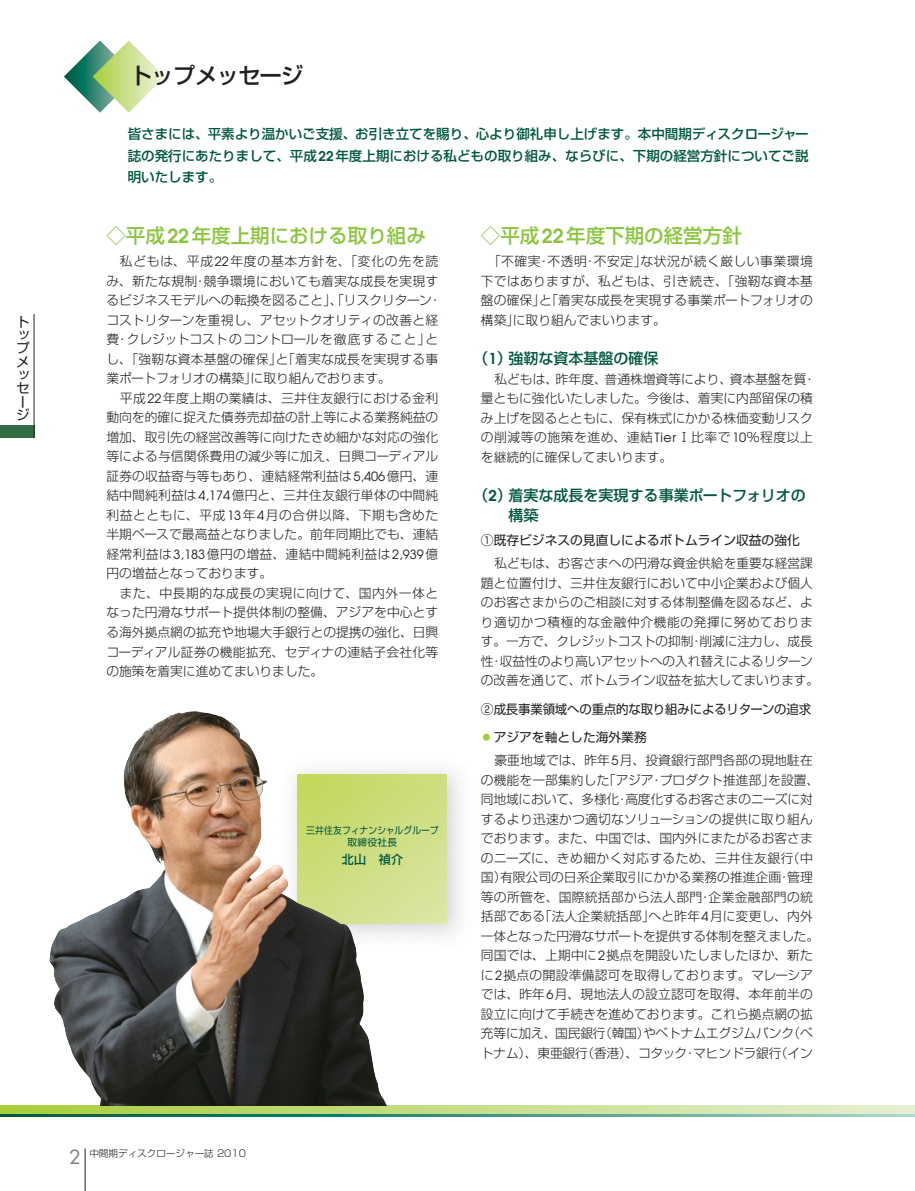
<style>
.page{position:relative;width:915px;height:1191px;background:#fff}
.page>*{position:absolute;margin:0;border:0;box-sizing:border-box;transform-origin:0 0}
.t1{font:22.5px "Shin Go Pr 6 N Medium 90 pv RKSJ H";letter-spacing:-.05em;color:#231f20}
.t2{font:19.5px "Shin Go Pr 6 N Medium 90 pv RKSJ H";color:#8cc63f}
.t3{font:19.2px "Futura";color:#808285}
.t4{font:15px/19.5px "Shin Go Pr 6 N Medium 90 pv RKSJ H";color:#005840}
.t5{font:13.5px/21px "Shin Go Pr 6 N Medium 90 pv RKSJ H";color:#005840;text-align:justify}
.t6{font:13.5px/13.2px "Shin Go Pr 6 N Regular 90 pv RKSJ V";color:#231f20}
.t7{font:12.75px/19.5px "Shin Go Pr 6 Light 90 pv RKSJ H";letter-spacing:.005em;color:#231f20;text-align:justify}
.t8{font:12.75px "Shin Go Pr 6 N Regular 90 pv RKSJ V";color:#231f20}
.t9{font:12px "Shin Go Pr 6 N Medium 90 pv RKSJ H";color:#005840}
.t10{font:9.75px/12px "Shin Go Pr 6 N Regular 90 pv RKSJ V";letter-spacing:.025em;color:#005840;text-align:center;scale:.9 1}
.t11{font:9.6px "Shin Go Pr 6 N Light 90 pv RKSJ H";color:#231f20}
.s1{font-family:"Avant Garde";font-weight:600}
.s2{font-family:"Avant Garde"}
.s3{font-family:"Avant Garde";font-size:19.2px;color:#a6ce39}
</style>
<div class="page">
<hr style="left:85px;top:1148px;width:1px;height:43px;background:#231f20">
<div style="left:0;top:425px;width:34px;height:13px;background:#336c43"></div>
<hr style="left:34px;top:314px;width:1px;height:124px;background:#231f20">
<img style="left:377px;top:769px;width:84px;height:168px">
<svg style="left:377px;top:774px;width:69px;height:149px;background:#d0e08a"></svg>
<svg style="left:0;top:1106px;width:914px;height:8px;background:#c5de87"></svg>
<img style="left:49px;top:711px;width:328px;height:395px">
<svg style="left:64px;top:40px;width:101px;height:73px"></svg>
<p class="t6" style="left:16px;top:317px;width:15px">トップメッセージ</p>
<h1 class="t1" style="left:130px;top:67px;width:175px">トップメッセージ</h1>
<p class="t5" style="left:128px;top:126px;width:682px">皆さまには、平素より温かいご支援、お引き立てを賜り、心より御礼申し上げます。本中間期ディスクロージャー誌の発行にあたりまして、平成<span class="s1">22</span>年度上期における私どもの取り組み、ならびに、下期の経営方針についてご説明いたします。</p>
<h2 class="t2" style="left:106px;top:228px;width:321px">◇平成<span class="s1">22</span>年度上期における取り組み</h2>
<p class="t7" style="left:106px;top:253px;width:336px;text-align:left;text-indent:13px">私どもは、平成<span class="s2">22</span>年度の基本方針を、「変化の先を読み、新たな規制・競争環境においても着実な成長を実現するビジネスモデルへの転換を図ること」、「リスクリターン・コストリターンを重視し、アセットクオリティの改善と経費・クレジットコストのコントロールを徹底すること」とし、「強靭な資本基盤の確保」と「着実な成長を実現する事業ポートフォリオの構築」に取り組んでおります。</p>
<p class="t7" style="left:106px;top:390px;width:333px;text-indent:13px">平成<span class="s2">22</span>年度上期の業績は、三井住友銀行における金利動向を的確に捉えた債券売却益の計上等による業務純益の増加、取引先の経営改善等に向けたきめ細かな対応の強化等による与信関係費用の減少等に加え、日興コーディアル証券の収益寄与等もあり、連結経常利益は<span class="s2">5,406</span>億円、連結中間純利益は<span class="s2">4,174</span>億円と、三井住友銀行単体の中間純利益とともに、平成<span class="s2">13</span>年<span class="s2">4</span>月の合併以降、下期も含めた半期ベースで最高益となりました。前年同期比でも、連結経常利益は<span class="s2">3,183</span>億円の増益、連結中間純利益は<span class="s2">2,939</span>億円の増益となっております。</p>
<p class="t7" style="left:106px;top:585px;width:333px;text-indent:13px">また、中長期的な成長の実現に向けて、国内外一体となった円滑なサポート提供体制の整備、アジアを中心とする海外拠点網の拡充や地場大手銀行との提携の強化、日興コーディアル証券の機能拡充、セディナの連結子会社化等の施策を着実に進めてまいりました。</p>
<p class="t10" style="left:306px;top:825px;width:148px">三井住友フィナンシャルグループ取締役社長</p>
<p class="t9" style="left:341px;top:854px;width:63px">北山　禎介</p>
<h2 class="t2" style="left:480px;top:228px;width:262px">◇平成<span class="s1">22</span>年度下期の経営方針</h2>
<p class="t7" style="left:480px;top:253px;width:333px;text-indent:7px">「不確実・不透明・不安定」な状況が続く厳しい事業環境下ではありますが、私どもは、引き続き、「強靭な資本基盤の確保」と「着実な成長を実現する事業ポートフォリオの構築」に取り組んでまいります。</p>
<p class="t4" style="left:473px;top:351px;width:187px">（<span class="s1">1</span>）強靭な資本基盤の確保</p>
<p class="t7" style="left:480px;top:371px;width:336px;text-align:left;text-indent:13px">私どもは、昨年度、普通株増資等により、資本基盤を質・量ともに強化いたしました。今後は、着実に内部留保の積み上げを図るとともに、保有株式にかかる株価変動リスクの削減等の施策を進め、連結<span class="s2">Tier</span>Ⅰ比率で<span class="s2">10</span>％程度以上を継続的に確保してまいります。</p>
<p class="t4" style="left:508px;top:488px;width:298px;text-indent:-35px">（<span class="s1">2</span>）着実な成長を実現する事業ポートフォリオの構築</p>
<p class="t8" style="left:480px;top:535px;width:320px">①既存ビジネスの見直しによるボトムライン収益の強化</p>
<p class="t7" style="left:480px;top:555px;width:339px;text-align:center">私どもは、お客さまへの円滑な資金供給を重要な経営課<br>題と位置付け、三井住友銀行において中小企業および個人のお客さまからのご相談に対する体制整備を図るなど、より適切かつ積極的な金融仲介機能の発揮に努めております。一方で、クレジットコストの抑制・削減に注力し、成長性・収益性のより高いアセットへの入れ替えによるリターンの改善を通じて、ボトムライン収益を拡大してまいります。</p>
<p class="t8" style="left:480px;top:704px;width:331px">②成長事業領域への重点的な取り組みによるリターンの追求</p>
<p class="t8" style="left:480px;top:732px;width:167px"><span class="s3">•</span> アジアを軸とした海外業務</p>
<p class="t7" style="left:480px;top:752px;width:340px;text-align:center">豪亜地域では、昨年<span class="s2">5</span>月、投資銀行部門各部の現地駐在<br>の機能を一部集約した「アジア・プロダクト推進部」を設置、同地域において、多様化・高度化するお客さまのニーズに対するより迅速かつ適切なソリューションの提供に取り組んでおります。また、中国では、国内外にまたがるお客さまのニーズに、きめ細かく対応するため、三井住友銀行（中国）有限公司の日系企業取引にかかる業務の推進企画・管理等の所管を、国際統括部から法人部門・企業金融部門の統括部である「法人企業統括部」へと昨年<span class="s2">4</span>月に変更し、内外一体となった円滑なサポートを提供する体制を整えました。同国では、上期中に<span class="s2">2</span>拠点を開設いたしましたほか、新たに<span class="s2">2</span>拠点の開設準備認可を取得しております。マレーシアでは、昨年<span class="s2">6</span>月、現地法人の設立認可を取得、本年前半の設立に向けて手続きを進めております。これら拠点網の拡充等に加え、国民銀行（韓国）やベトナムエグジムバンク（ベトナム）、東亜銀行（香港）、コタック・マヒンドラ銀行（イン</p>
<h3 class="t3" style="left:69px;top:1148px;width:13px">2</h3>
<p class="t11" style="left:89px;top:1149px;width:158px">中間期ディスクロージャー誌 2010</p>
</div>
